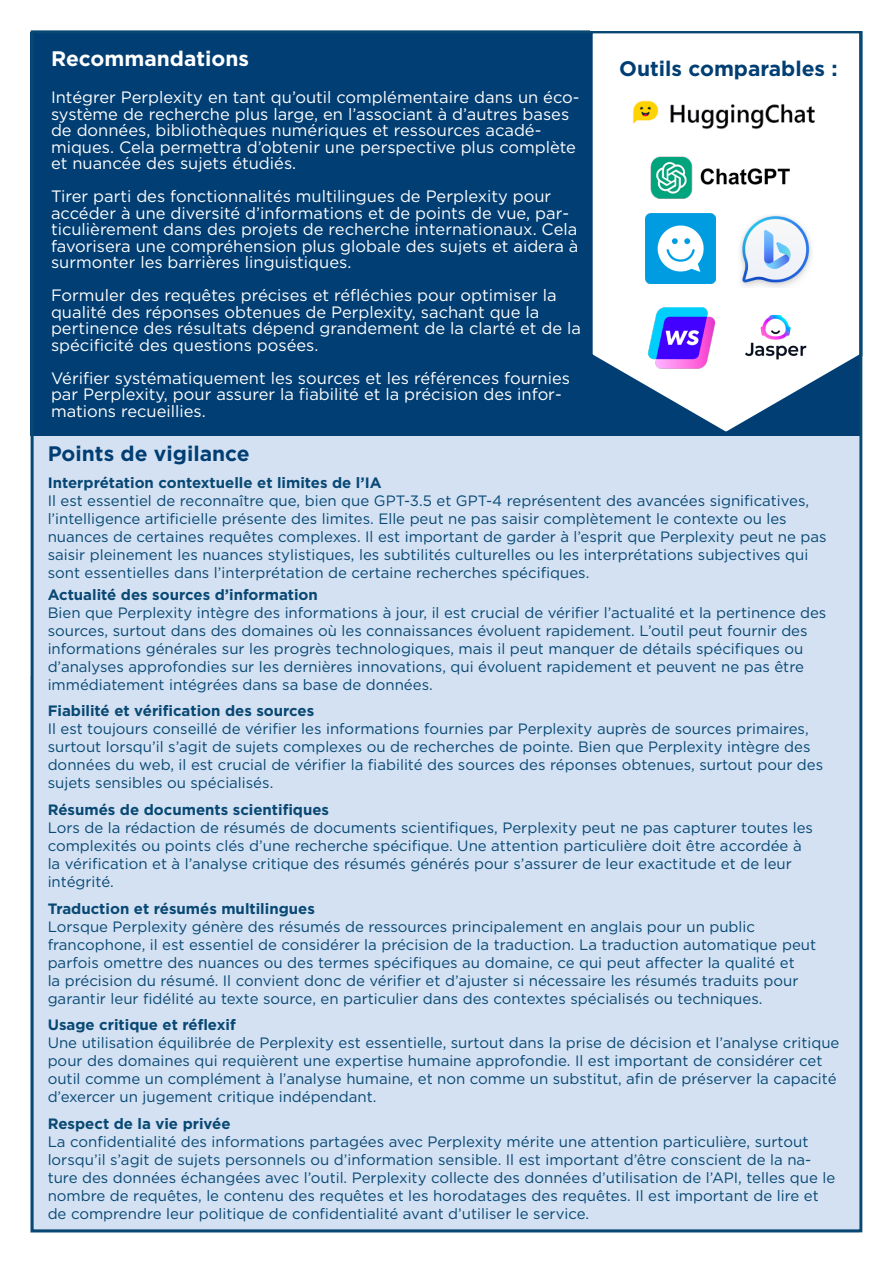
<style>
.page{position:relative;width:893px;height:1263px;background:#fff}
.page>*{position:absolute;margin:0;border:0;box-sizing:border-box;transform-origin:0 0}
.t1{font:700 21px "Gotham";color:#003e73}
.t2{font:700 21px "Gotham";color:#fff}
.t3{font:16.5px/16.5px "Gotham";color:#fff}
.t4{font:15px/18px "Gotham";color:#084873}
.t5{font:700 15px "Gotham";color:#084873}
.s1{font-weight:700;color:#003e73}
.s2{font-weight:700}
</style>
<div class="page">
<div style="left:30px;top:676px;width:829px;height:556px;background:#d3e1f3"></div>
<div style="left:34px;top:33px;width:825px;height:645px;background:#d3e1f3"></div>
<div style="left:30px;top:32px;width:830px;height:403px;background:#003e73"></div>
<svg style="left:588px;top:31px;width:275px;height:406px"></svg>
<img style="left:617px;top:94px;width:217px;height:44px">
<img style="left:641px;top:147px;width:156px;height:57px">
<img style="left:738px;top:214px;width:75px;height:73px">
<img style="left:645px;top:213px;width:70px;height:70px">
<img style="left:643px;top:302px;width:75px;height:70px">
<img style="left:732px;top:305px;width:87px;height:62px">
<h1 class="t2" style="left:51px;top:44px;width:200px">Recommandations</h1>
<p class="t3" style="left:51px;top:89px;width:530px">Intégrer Perplexity en tant qu’outil complémentaire dans un éco&shy;système de recherche plus large, en l’associant à d’autres bases de données, bibliothèques numériques et ressources acadé&shy;miques. Cela permettra d’obtenir une perspective plus complète et nuancée des sujets étudiés.</p>
<p class="t3" style="left:51px;top:188px;width:529px">Tirer parti des fonctionnalités multilingues de Perplexity pour accéder à une diversité d’informations et de points de vue, par&shy;ticulièrement dans des projets de recherche internationaux. Cela favorisera une compréhension plus globale des sujets et aidera à surmonter les barrières linguistiques.</p>
<p class="t3" style="left:51px;top:287px;width:532px">Formuler des requêtes précises et réfléchies pour optimiser la qualité des réponses obtenues de Perplexity, sachant que la pertinence des résultats dépend grandement de la clarté et de la spécificité des questions posées.</p>
<p class="t3" style="left:51px;top:369px;width:521px">Vérifier systématiquement les sources et les références fournies par Perplexity, pour assurer la fiabilité et la précision des infor&shy;mations recueillies.</p>
<h1 class="t1" style="left:619px;top:55px;width:220px">Outils comparables :</h1>
<h1 class="t1" style="left:48px;top:440px;width:204px">Points de vigilance</h1>
<p class="t4" style="left:48px;top:473px;width:780px"><span class="s1">I</span><span class="s2">nterprétation contextuelle et limites de l’IA<br></span>Il est essentiel de reconnaître que, bien que GPT-3.5 et GPT-4 représentent des avancées significatives, l’intelligence artificielle présente des limites. Elle peut ne pas saisir complètement le contexte ou les nuances de certaines requêtes complexes. Il est important de garder à l’esprit que Perplexity peut ne pas saisir pleinement les nuances stylistiques, les subtilités culturelles ou les interprétations subjectives qui sont essentielles dans l’interprétation de certaine recherches spécifiques.</p>
<p class="t5" style="left:48px;top:585px;width:272px">Actualité des sources d’information</p>
<p class="t4" style="left:48px;top:603px;width:780px">Bien que Perplexity intègre des informations à jour, il est crucial de vérifier l’actualité et la pertinence des sources, surtout dans des domaines où les connaissances évoluent rapidement. L’outil peut fournir des informations générales sur les progrès technologiques, mais il peut manquer de détails spécifiques ou d’analyses approfondies sur les dernières innovations, qui évoluent rapidement et peuvent ne pas être immédiatement intégrées dans sa base de données.</p>
<p class="t5" style="left:48px;top:701px;width:268px">Fiabilité et vérification des sources</p>
<p class="t4" style="left:48px;top:720px;width:777px">Il est toujours conseillé de vérifier les informations fournies par Perplexity auprès de sources primaires, surtout lorsqu’il s’agit de sujets complexes ou de recherches de pointe. Bien que Perplexity intègre des données du web, il est crucial de vérifier la fiabilité des sources des réponses obtenues, surtout pour des sujets sensibles ou spécialisés.</p>
<p class="t5" style="left:48px;top:800px;width:283px">Résumés de documents scientifiques</p>
<p class="t4" style="left:48px;top:818px;width:767px">Lors de la rédaction de résumés de documents scientifiques, Perplexity peut ne pas capturer toutes les complexités ou points clés d’une recherche spécifique. Une attention particulière doit être accordée à la vérification et à l’analyse critique des résumés générés pour s’assurer de leur exactitude et de leur intégrité.</p>
<p class="t5" style="left:48px;top:898px;width:269px">Traduction et résumés multilingues</p>
<p class="t4" style="left:48px;top:917px;width:770px">Lorsque Perplexity génère des résumés de ressources principalement en anglais pour un public francophone, il est essentiel de considérer la précision de la traduction. La traduction automatique peut parfois omettre des nuances ou des termes spécifiques au domaine, ce qui peut affecter la qualité et<br>la précision du résumé. Il convient donc de vérifier et d’ajuster si nécessaire les résumés traduits pour garantir leur fidélité au texte source, en particulier dans des contextes spécialisés ou techniques.</p>
<p class="t5" style="left:48px;top:1015px;width:190px">Usage critique et réflexif</p>
<p class="t4" style="left:48px;top:1033px;width:793px">Une utilisation équilibrée de Perplexity est essentielle, surtout dans la prise de décision et l’analyse critique pour des domaines qui requièrent une expertise humaine approfondie. Il est important de considérer cet outil comme un complément à l’analyse humaine, et non comme un substitut, afin de préserver la capacité d’exercer un jugement critique indépendant.</p>
<p class="t5" style="left:48px;top:1113px;width:184px">Respect de la vie privée</p>
<p class="t4" style="left:48px;top:1132px;width:789px">La confidentialité des informations partagées avec Perplexity mérite une attention particulière, surtout lorsqu’il s’agit de sujets personnels ou d’information sensible. Il est important d’être conscient de la na&shy;ture des données échangées avec l’outil. Perplexity collecte des données d’utilisation de l’API, telles que le nombre de requêtes, le contenu des requêtes et les horodatages des requêtes. Il est important de lire et de comprendre leur politique de confidentialité avant d’utiliser le service.</p>
</div>
